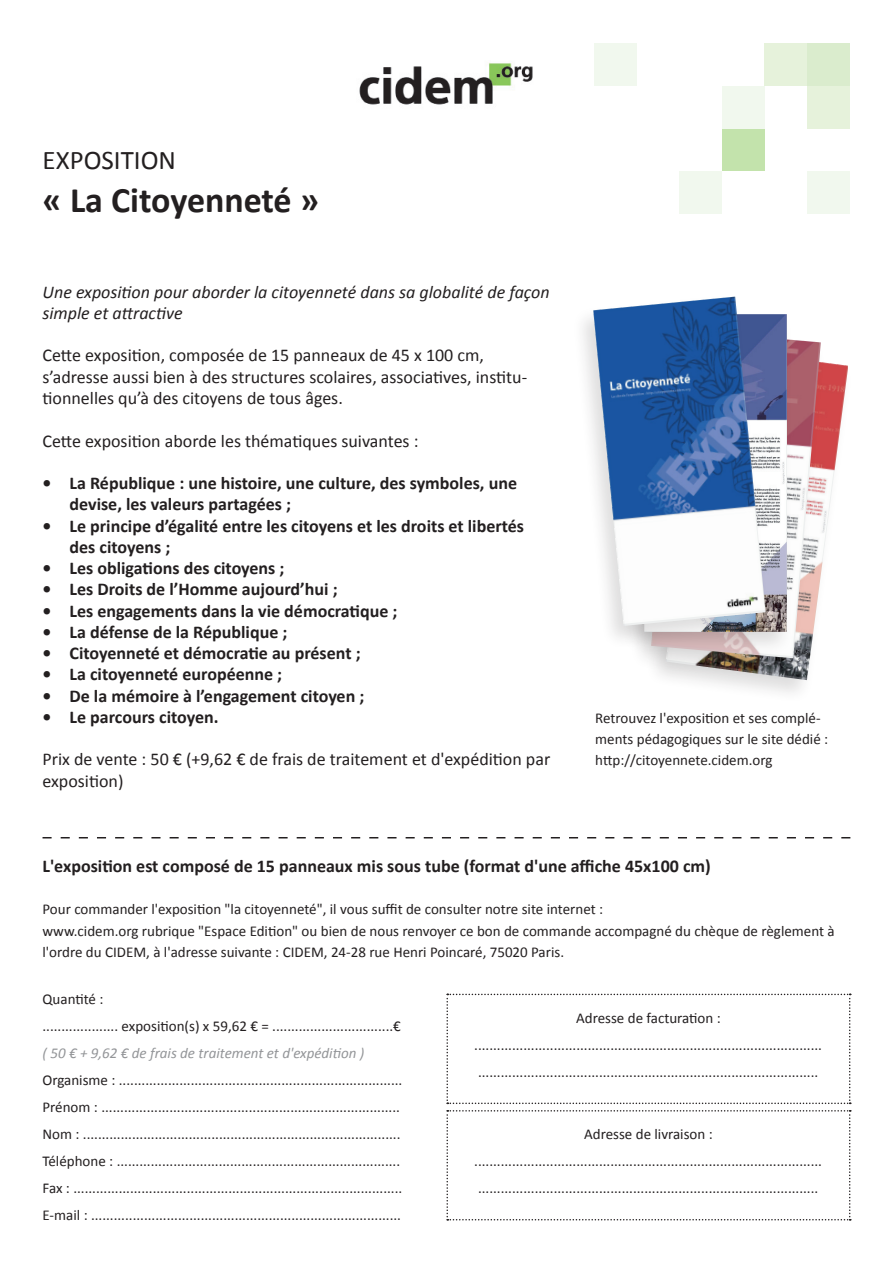
<style>
.page{position:relative;width:893px;height:1263px;background:#fff}
.page>*{position:absolute;margin:0;border:0;box-sizing:border-box;transform-origin:0 0}
.t1{font:700 36px "Calibri";color:#231f20}
.t2{font:27px "Calibri";color:#231f20}
.t3{font:700 18px/21.3px "Calibri";color:#231f20}
.t4{font:18px/21.3px "Calibri";color:#231f20}
.t5{font:italic 18px/21.3px "Calibri";color:#231f20}
.t6{font:15px/27px "Calibri";color:#231f20}
.t7{font:italic 15px "Calibri";color:#939598}
</style>
<div class="page">
<div style="left:644px;top:344px;width:210px;height:360px;background:#231f20;opacity:.15"></div>
<img style="left:827px;top:347px;width:21px;height:333px">
<div style="left:630px;top:327px;width:197px;height:354px;background:#231f20;opacity:.15"></div>
<img style="left:651px;top:330px;width:170px;height:328px">
<div style="left:622px;top:310px;width:171px;height:346px;background:#231f20;opacity:.15"></div>
<img style="left:771px;top:315px;width:16px;height:317px">
<div style="left:572px;top:293px;width:199px;height:356px;background:#231f20;opacity:.15"></div>
<img style="left:593px;top:297px;width:173px;height:329px">
<img style="left:359px;top:62px;width:174px;height:43px">
<svg style="left:43px;top:837px;width:807px;height:1px"></svg>
<svg style="left:446px;top:994px;width:405px;height:110px"></svg>
<svg style="left:446px;top:1110px;width:405px;height:110px"></svg>
<div style="left:807px;top:86px;width:43px;height:43px;background:#e6f2db"></div>
<div style="left:765px;top:44px;width:42px;height:42px;background:#e6f2db"></div>
<div style="left:722px;top:129px;width:43px;height:42px;background:#c3e3ac"></div>
<div style="left:807px;top:171px;width:43px;height:43px;background:#f1f8ee"></div>
<div style="left:722px;top:86px;width:43px;height:43px;background:#f1f8ee"></div>
<div style="left:680px;top:171px;width:42px;height:43px;background:#f1f8ee"></div>
<div style="left:595px;top:44px;width:42px;height:42px;background:#f1f8ee"></div>
<div style="left:807px;top:44px;width:43px;height:42px;background:#daeccd"></div>
<h2 class="t2" style="left:43px;top:143px;width:135px">EXPOSITION</h2>
<h1 class="t1" style="left:43px;top:178px;width:278px">« La Citoyenneté »</h1>
<p class="t5" style="left:43px;top:280px;width:509px">Une exposition pour aborder la citoyenneté dans sa globalité de façon simple et attractive</p>
<p class="t4" style="left:43px;top:344px;width:486px">Cette exposition, composée de 15 panneaux de 45 x 100 cm, s’adresse aussi bien à des structures scolaires, associatives, institu&shy;tionnelles qu’à des citoyens de tous âges.</p>
<p class="t4" style="left:43px;top:429px;width:378px">Cette exposition aborde les thématiques suivantes :</p>
<p class="t3" style="left:70px;top:471px;width:449px;text-indent:-27px">• La République : une histoire, une culture, des symboles, une devise, les valeurs partagées ;</p>
<p class="t3" style="left:70px;top:514px;width:456px;text-indent:-27px">• Le principe d’égalité entre les citoyens et les droits et libertés des citoyens ;</p>
<p class="t3" style="left:43px;top:557px;width:243px">• Les obligations des citoyens ;</p>
<p class="t3" style="left:43px;top:578px;width:297px">• Les Droits de l’Homme aujourd’hui ;</p>
<p class="t3" style="left:43px;top:599px;width:356px">• Les engagements dans la vie démocratique ;</p>
<p class="t3" style="left:43px;top:620px;width:246px">• La défense de la République ;</p>
<p class="t3" style="left:43px;top:642px;width:320px">• Citoyenneté et démocratie au présent ;</p>
<p class="t3" style="left:43px;top:663px;width:241px">• La citoyenneté européenne ;</p>
<p class="t3" style="left:43px;top:684px;width:323px">• De la mémoire à l’engagement citoyen ;</p>
<p class="t3" style="left:43px;top:705px;width:178px">• Le parcours citoyen.</p>
<p class="t4" style="left:43px;top:748px;width:509px">Prix de vente : 50 € (+9,62 € de frais de traitement et d'expédition par exposition)</p>
<p class="t6" style="left:595px;top:707px;width:234px;line-height:21.3px">Retrouvez l'exposition et ses complé&shy;ments pédagogiques sur le site dédié : http://citoyennete.cidem.org</p>
<p class="t3" style="left:43px;top:854px;width:670px">L'exposition est composé de 15 panneaux mis sous tube (format d'une affiche 45x100 cm)</p>
<p class="t6" style="left:43px;top:898px;width:794px;line-height:21.3px">Pour commander l'exposition "la citoyenneté", il vous suffit de consulter notre site internet :<br>www.cidem.org rubrique "Espace Edition" ou bien de nous renvoyer ce bon de commande accompagné du chèque de règlement à l'ordre du CIDEM, à l'adresse suivante : CIDEM, 24-28 rue Henri Poincaré, 75020 Paris.</p>
<p class="t6" style="left:43px;top:985px;width:360px">Quantité :<br>.................... exposition(s) x 59,62 € = ................................€</p>
<p class="t7" style="left:43px;top:1044px;width:323px">( 50 € + 9,62 € de frais de traitement et d'expédition )</p>
<p class="t6" style="left:43px;top:1066px;width:361px">Organisme : ...........................................................................<br>Prénom : ...............................................................................<br>Nom : ....................................................................................<br>Téléphone : ...........................................................................<br>Fax : .......................................................................................<br>E-mail : ..................................................................................</p>
<p class="t6" style="left:474px;top:1003px;width:349px;text-align:center">Adresse de facturation : ............................................................................................ ..........................................................................................</p>
<p class="t6" style="left:474px;top:1120px;width:349px;text-align:center">Adresse de livraison : ............................................................................................ ..........................................................................................</p>
</div>
